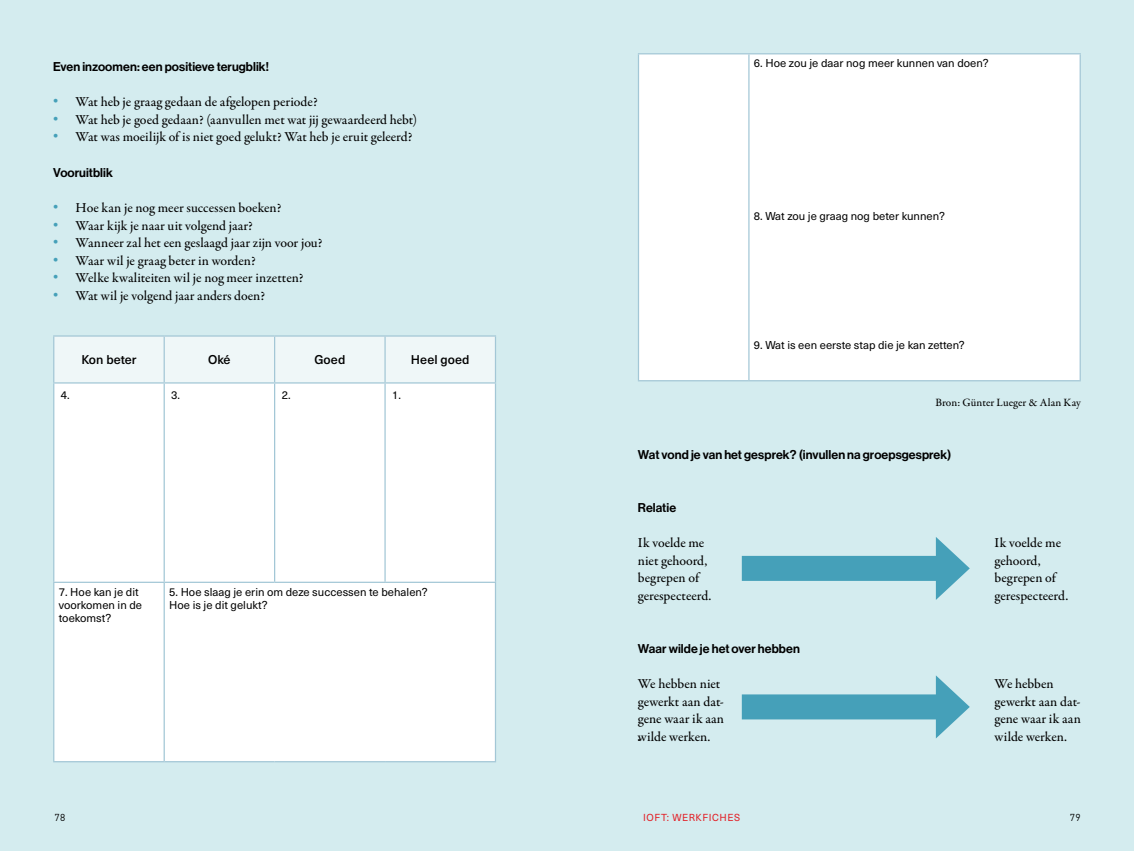
<style>
.page{position:relative;width:1134px;height:851px;background:#fff}
.page>*{position:absolute;margin:0;border:0;box-sizing:border-box;transform-origin:0 0}
.t1{font:500 13.75px/17.6px "Garamond Premr Pro";color:#000}
.t2{font:500 12.5px "Neue Haas Grotesk Display";letter-spacing:.005em;color:#000}
.t3{font:500 12.5px "Neue Haas Unica Pro";color:#000}
.t4{font:11.25px/12.9px "Neue Haas Unica Pro";color:#000}
.t5{font:500 11.25px "Garamond Premr Pro";letter-spacing:.005em;color:#000}
.t6{font:10px "Neue Haas Unica Pro";letter-spacing:.055em;color:#e21f26}
.t7{font:10px "DINOT";color:#000}
.s1{font-family:"Neue Haas Unica Pro";font-size:15px;color:#45a0b9}
</style>
<div class="page">
<div style="left:567px;top:0;width:567px;height:850px;background:#d4ecef"></div>
<div style="left:0;top:0;width:567px;height:850px;background:#d4ecef"></div>
<div style="left:54px;top:336px;width:441px;height:46px;background:#eff7f8"></div>
<div style="left:54px;top:383px;width:441px;height:378px;background:#fff"></div>
<hr style="left:53px;top:335px;width:111px;height:1px;background:#a3c7d6">
<hr style="left:53px;top:336px;width:1px;height:46px;background:#a3c7d6">
<hr style="left:164px;top:335px;width:111px;height:1px;background:#a3c7d6">
<hr style="left:164px;top:336px;width:1px;height:46px;background:#a3c7d6">
<hr style="left:275px;top:335px;width:110px;height:1px;background:#a3c7d6">
<hr style="left:274px;top:336px;width:1px;height:46px;background:#a3c7d6">
<hr style="left:385px;top:335px;width:111px;height:1px;background:#a3c7d6">
<hr style="left:384px;top:336px;width:2px;height:46px;background:#a3c7d6">
<hr style="left:495px;top:336px;width:1px;height:46px;background:#a3c7d6">
<hr style="left:53px;top:382px;width:111px;height:1px;background:#a3c7d6">
<hr style="left:53px;top:383px;width:1px;height:198px;background:#a3c7d6">
<hr style="left:164px;top:382px;width:111px;height:1px;background:#a3c7d6">
<hr style="left:164px;top:383px;width:1px;height:198px;background:#a3c7d6">
<hr style="left:275px;top:382px;width:110px;height:1px;background:#a3c7d6">
<hr style="left:274px;top:383px;width:1px;height:198px;background:#a3c7d6">
<hr style="left:385px;top:382px;width:111px;height:1px;background:#a3c7d6">
<hr style="left:384px;top:383px;width:2px;height:198px;background:#a3c7d6">
<hr style="left:495px;top:383px;width:1px;height:198px;background:#a3c7d6">
<hr style="left:53px;top:581px;width:111px;height:2px;background:#a3c7d6">
<hr style="left:53px;top:583px;width:1px;height:178px;background:#a3c7d6">
<hr style="left:164px;top:581px;width:111px;height:2px;background:#a3c7d6">
<hr style="left:164px;top:583px;width:1px;height:178px;background:#a3c7d6">
<hr style="left:275px;top:581px;width:110px;height:2px;background:#a3c7d6">
<hr style="left:385px;top:581px;width:111px;height:2px;background:#a3c7d6">
<hr style="left:495px;top:583px;width:1px;height:178px;background:#a3c7d6">
<hr style="left:53px;top:761px;width:111px;height:1px;background:#a3c7d6">
<hr style="left:164px;top:761px;width:111px;height:1px;background:#a3c7d6">
<hr style="left:275px;top:761px;width:110px;height:1px;background:#a3c7d6">
<hr style="left:385px;top:761px;width:111px;height:1px;background:#a3c7d6">
<div style="left:639px;top:54px;width:440px;height:326px;background:#fff"></div>
<hr style="left:638px;top:53px;width:111px;height:1px;background:#a3c7d6">
<hr style="left:638px;top:54px;width:1px;height:326px;background:#a3c7d6">
<hr style="left:749px;top:53px;width:332px;height:1px;background:#a3c7d6">
<hr style="left:748px;top:54px;width:1px;height:326px;background:#a3c7d6">
<hr style="left:1079px;top:54px;width:2px;height:326px;background:#a3c7d6">
<hr style="left:638px;top:380px;width:111px;height:1px;background:#a3c7d6">
<hr style="left:749px;top:380px;width:332px;height:1px;background:#a3c7d6">
<div style="left:742px;top:555px;width:206px;height:25px;background:#45a0b9"></div>
<svg style="left:936px;top:537px;width:34px;height:63px"></svg>
<div style="left:742px;top:694px;width:206px;height:25px;background:#45a0b9"></div>
<svg style="left:936px;top:675px;width:34px;height:63px"></svg>
<p class="t2" style="left:53px;top:59px;width:217px">Even inzoomen: een positieve terugblik!</p>
<p class="t1" style="left:53px;top:93px;width:266px"><span class="s1">•</span> Wat heb je graag gedaan de afgelopen periode?</p>
<p class="t1" style="left:53px;top:111px;width:366px"><span class="s1">•</span> Wat heb je goed gedaan? (aanvullen met wat jij gewaardeerd hebt)</p>
<p class="t1" style="left:53px;top:128px;width:361px"><span class="s1">•</span> Wat was moeilijk of is niet goed gelukt? Wat heb je eruit geleerd?</p>
<p class="t2" style="left:53px;top:165px;width:61px">Vooruitblik</p>
<p class="t1" style="left:53px;top:199px;width:230px"><span class="s1">•</span> Hoe kan je nog meer successen boeken?</p>
<p class="t1" style="left:53px;top:217px;width:201px"><span class="s1">•</span> Waar kijk je naar uit volgend jaar?</p>
<p class="t1" style="left:53px;top:234px;width:271px"><span class="s1">•</span> Wanneer zal het een geslaagd jaar zijn voor jou?</p>
<p class="t1" style="left:53px;top:252px;width:204px"><span class="s1">•</span> Waar wil je graag beter in worden?</p>
<p class="t1" style="left:53px;top:269px;width:252px"><span class="s1">•</span> Welke kwaliteiten wil je nog meer inzetten?</p>
<p class="t1" style="left:53px;top:287px;width:213px"><span class="s1">•</span> Wat wil je volgend jaar anders doen?</p>
<p class="t3" style="left:81px;top:352px;width:57px">Kon beter</p>
<p class="t3" style="left:208px;top:352px;width:24px">Oké</p>
<p class="t3" style="left:314px;top:352px;width:33px">Goed</p>
<p class="t3" style="left:411px;top:352px;width:60px">Heel goed</p>
<p class="t4" style="left:61px;top:388px;width:10px">4.</p>
<p class="t4" style="left:171px;top:388px;width:10px">3.</p>
<p class="t4" style="left:282px;top:388px;width:10px">2.</p>
<p class="t4" style="left:392px;top:388px;width:10px">1.</p>
<p class="t4" style="left:59px;top:585px;width:85px">7. Hoe kan je dit voorkomen in de toekomst?</p>
<p class="t4" style="left:169px;top:585px;width:260px">5. Hoe slaag je erin om deze successen te behalen?<br>Hoe is je dit gelukt?</p>
<p class="t4" style="left:754px;top:57px;width:236px">6. Hoe zou je daar nog meer kunnen van doen?</p>
<p class="t4" style="left:754px;top:210px;width:192px">8. Wat zou je graag nog beter kunnen?</p>
<p class="t4" style="left:754px;top:338px;width:212px">9. Wat is een eerste stap die je kan zetten?</p>
<p class="t5" style="left:935px;top:395px;width:147px">Bron: Günter Lueger &amp; Alan Kay</p>
<p class="t2" style="left:638px;top:447px;width:315px">Wat vond je van het gesprek? (invullen na groepsgesprek)</p>
<p class="t2" style="left:638px;top:500px;width:40px">Relatie</p>
<p class="t1" style="left:638px;top:534px;width:75px">Ik voelde me niet gehoord, begrepen of gerespecteerd.</p>
<p class="t2" style="left:638px;top:641px;width:164px">Waar wilde je het over hebben</p>
<p class="t1" style="left:638px;top:675px;width:88px">We hebben niet gewerkt aan dat&shy;gene waar ik aan wilde werken.</p>
<p class="t2" style="left:638px;top:729px;width:4px">.</p>
<p class="t1" style="left:994px;top:534px;width:75px">Ik voelde me gehoord, begrepen of gerespecteerd.</p>
<p class="t1" style="left:994px;top:675px;width:88px">We hebben gewerkt aan dat&shy;gene waar ik aan wilde werken.</p>
<p class="t7" style="left:54px;top:810px;width:13px">78</p>
<p class="t6" style="left:643px;top:810px;width:98px">IOFT: WERKFICHES</p>
<p class="t7" style="left:1070px;top:810px;width:13px">79</p>
</div>
